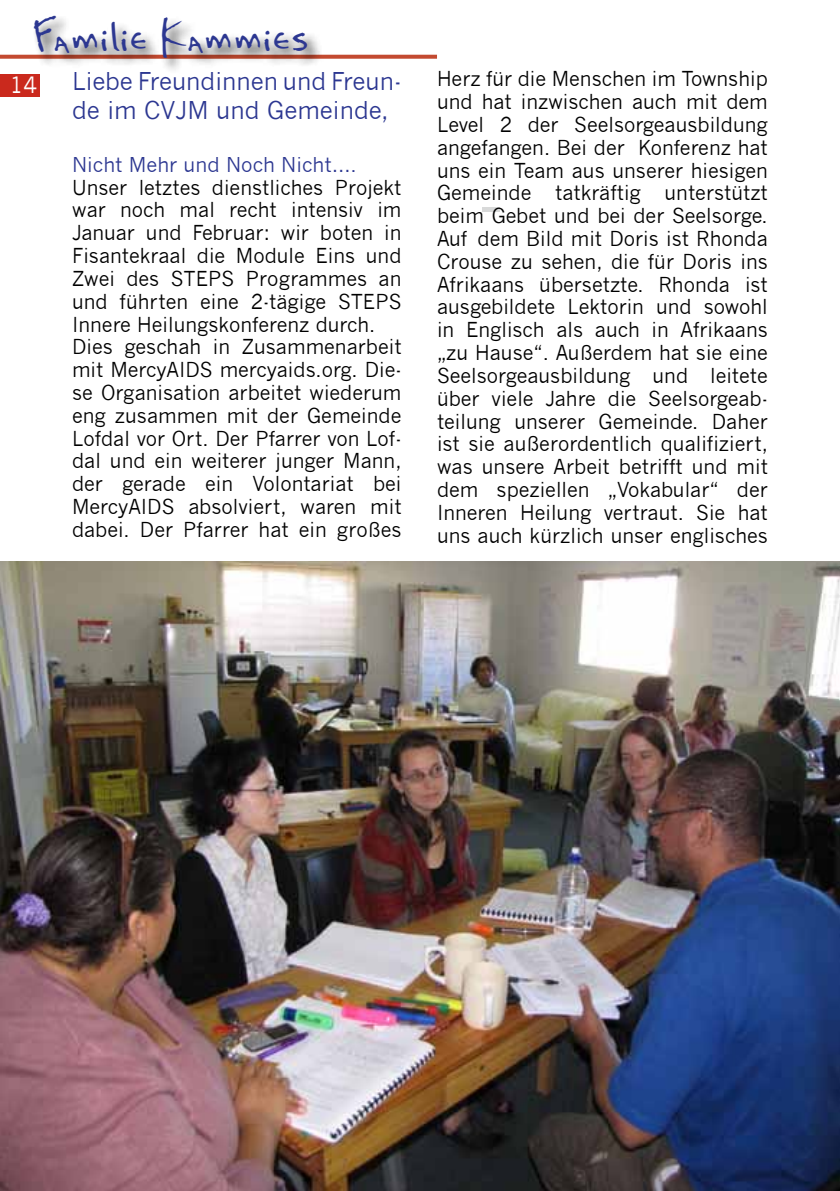
<style>
.page{position:relative;width:840px;height:1191px;background:#fff}
.page>*{position:absolute;margin:0;border:0;box-sizing:border-box;transform-origin:0 0}
.t1{font:42px "Kaela";color:#2c3791}
.t2{font:24px/28.8px "News Gothic";color:#2c3791}
.t3{font:22px "News Gothic";color:#fff}
.t4{font:20.2px/22.8px "News Gothic";color:#000}
.t5{font:20px "News Gothic";color:#2c3791}
</style>
<div class="page">
<svg style="left:0;top:55px;width:437px;height:4px"></svg>
<div style="left:0;top:74px;width:40px;height:22px;background:#ca291d"></div>
<div style="left:33px;top:15px;width:290px;height:60px;background:#000;opacity:.8"></div>
<hr style="left:482px;top:207px;width:17px;height:4px;background:#d8d9d9">
<img style="left:0;top:561px;width:839px;height:630px">
<h1 class="t1" style="left:34px;top:10px;width:279px">Familie Kammies</h1>
<p class="t2" style="left:72px;top:67px;width:331px">Liebe Freundinnen und Freun&shy;de im CVJM und Gemeinde,</p>
<p class="t5" style="left:72px;top:153px;width:286px">Nicht Mehr und Noch Nicht….</p>
<p class="t4" style="left:72px;top:176px;width:331px">Unser letztes dienstliches Projekt war noch mal recht intensiv im<br>Januar und Februar: wir boten in<br>Fisantekraal die Module Eins und<br>Zwei des STEPS Programmes an und führten eine 2-tägige STEPS<br>Innere Heilungskonferenz durch.<br>Dies geschah in Zusammenarbeit mit MercyAIDS mercyaids.org. Die&shy;se Organisation arbeitet wiederum eng zusammen mit der Gemeinde<br>Lofdal vor Ort. Der Pfarrer von Lof&shy;dal und ein weiterer junger Mann, der gerade ein Volontariat bei<br>MercyAIDS absolviert, waren mit dabei. Der Pfarrer hat ein großes</p>
<p class="t3" style="left:10px;top:72px;width:29px">14</p>
<p class="t4" style="left:437px;top:68px;width:332px;text-align:justify">Herz für die Menschen im Township und hat inzwischen auch mit dem Level 2 der Seelsorgeausbildung angefangen. Bei der Konferenz hat uns ein Team aus unserer hiesigen Gemeinde tatkräftig unterstützt beim Gebet und bei der Seelsorge.<br>Auf dem Bild mit Doris ist Rhonda Crouse zu sehen, die für Doris ins Afrikaans übersetzte. Rhonda ist ausgebildete Lektorin und sowohl in Englisch als auch in Afrikaans „zu Hause“. Außerdem hat sie eine Seelsorgeausbildung und leitete über viele Jahre die Seelsorgeab&shy;teilung unserer Gemeinde. Daher ist sie außerordentlich qualifiziert, was unsere Arbeit betrifft und mit dem speziellen „Vokabular“ der Inneren Heilung vertraut. Sie hat uns auch kürzlich unser englisches</p>
</div>
